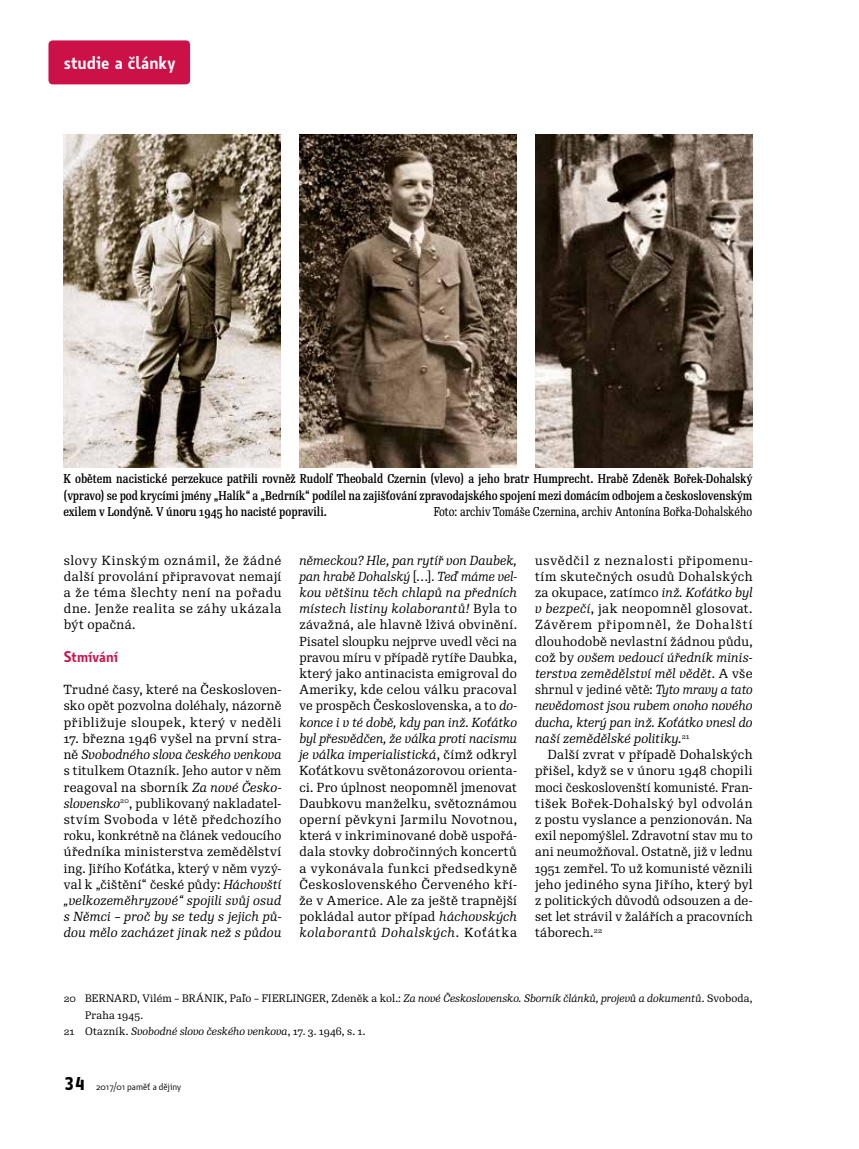
<style>
.page{position:relative;width:859px;height:1149px;background:#fff}
.page>*{position:absolute;margin:0;border:0;box-sizing:border-box;transform-origin:0 0}
.t1{font:600 18px "Botanika Std";letter-spacing:.005em;color:#fff}
.t2{font:600 15px "Botanika Std";color:#cb1148}
.t3{font:12.75px/16.2px "Re Public Std";letter-spacing:.025em;color:#000;text-align:justify}
.t4{font:12.75px/16.2px "Re Public Std";letter-spacing:.025em;color:#000;text-align:justify;scale:.96 1}
.t5{font:500 12.45px/16.2px "Re Public Std Cond";color:#000;text-align:justify}
.t6{font:12.45px "Re Public Std Cond";color:#000}
.t7{font:10.5px "Re Public Std";letter-spacing:.015em;color:#000}
.t8{font:italic 10.5px "Re Public Std";letter-spacing:.005em;color:#000}
.t9{font:9.75px "Botanika Std";color:#000}
.s1{font-style:italic}
.s2{font-style:normal}
.s3{font-family:"Botanika Mono";font-weight:700;font-size:18px}
</style>
<div class="page">
<div style="left:48px;top:40px;width:142px;height:44px;background:#cb1148;border-radius:4px"></div>
<img style="left:64px;top:135px;width:216px;height:332px">
<img style="left:299px;top:135px;width:217px;height:332px">
<img style="left:536px;top:135px;width:217px;height:332px">
<h1 class="t1" style="left:64px;top:50px;width:113px">studie a články</h1>
<p class="t5" style="left:64px;top:471px;width:690px">K obětem nacistické perzekuce patřili rovněž Rudolf Theobald Czernin (vlevo) a jeho bratr Humprecht. Hrabě Zdeněk Bořek-Dohalský (vpravo) se pod krycími jmény „Halík“ a „Bedrník“ podílel na zajišťování zpravodajského spojení mezi domácím odbojem a československým exilem v Londýně. V únoru 1945 ho nacisté popravili.</p>
<p class="t6" style="left:434px;top:503px;width:320px">Foto: archiv Tomáše Czernina, archiv Antonína Bořka-Dohalského</p>
<p class="t3" style="left:64px;top:552px;width:219px">slovy Kinským oznámil, že žádné další provolání připravovat nemají a že téma šlechty není na pořadu dne. Jenže realita se záhy ukázala být opačná.</p>
<p class="t2" style="left:64px;top:646px;width:56px">Stmívání</p>
<p class="t3" style="left:64px;top:681px;width:219px">Trudné časy, které na Českosloven&shy;sko opět pozvolna doléhaly, názorně přibližuje sloupek, který v neděli</p>
<p class="t3" style="left:64px;top:730px;width:219px">17. března 1946 vyšel na první stra&shy;ně <span class="s1">Svobodného slova českého venkova </span>s titulkem Otazník. Jeho autor v něm reagoval na sborník <span class="s1">Za nové Česko&shy;slovensko</span><sup>20</sup>, publikovaný nakladatel&shy;stvím Svoboda v létě předchozího roku, konkrétně na článek vedoucího úředníka ministerstva zemědělství ing. Jiřího Koťátka, který v něm vyzý&shy;val k „čištění“ české půdy: <span class="s1">Háchovští „velkozeměhryzové“ spojili svůj osud s Němci – proč by se tedy s jejich pů&shy;dou mělo zacházet jinak než s půdou</span></p>
<p class="t4" style="left:299px;top:552px;width:228px"><span class="s1">německou? Hle, pan rytíř von Daubek, pan hrabě Dohalský</span> […]<span class="s1">. Teď máme vel&shy;kou většinu těch chlapů na předních místech listiny kolaborantů!</span> Byla to závažná, ale hlavně lživá obvinění.<br>Pisatel sloupku nejprve uvedl věci na pravou míru v případě rytíře Daubka, který jako antinacista emigroval do Ameriky, kde celou válku pracoval ve prospěch Československa, a to <span class="s1">do&shy;konce i v té době, kdy pan inž. Koťátko byl přesvědčen, že válka proti nacismu je válka imperialistická</span>, čímž odkryl Koťátkovu světonázorovou orienta&shy;ci. Pro úplnost neopomněl jmenovat Daubkovu manželku, světoznámou operní pěvkyni Jarmilu Novotnou, která v inkriminované době uspořá&shy;dala stovky dobročinných koncertů a vykonávala funkci předsedkyně Československého Červeného kří&shy;že v Americe. Ale za ještě trapnější pokládal autor případ <span class="s1">háchovských kolaborantů Dohalských</span>. Koťátka</p>
<p class="t3" style="left:535px;top:552px;width:219px">usvědčil z neznalosti připomenu&shy;tím skutečných osudů Dohalských za okupace, zatímco <span class="s1">inž. Koťátko byl v bezpečí</span>, jak neopomněl glosovat.<br>Závěrem připomněl, že Dohalští dlouhodobě nevlastní žádnou půdu, což by <span class="s1">ovšem vedoucí úředník minis&shy;terstva zemědělství měl vědět</span>. A vše shrnul v jediné větě: <span class="s1">Tyto mravy a tato nevědomost jsou rubem onoho nového ducha, který pan inž. Koťátko vnesl do naší zemědělské politiky.</span><sup>21</sup></p>
<p class="t3" style="left:535px;top:746px;width:219px;text-indent:13px">Další zvrat v případě Dohalských přišel, když se v únoru 1948 chopili moci českoslovenští komunisté. Fran&shy;tišek Bořek-Dohalský byl odvolán z postu vyslance a penzionován. Na exil nepomýšlel. Zdravotní stav mu to ani neumožňoval. Ostatně, již v lednu 1951 zemřel. To už komunisté věznili jeho jediného syna Jiřího, který byl z politických důvodů odsouzen a de&shy;set let strávil v žalářích a pracovních táborech.<sup>22</sup></p>
<p class="t7" style="left:64px;top:991px;width:690px">20 BERNARD, Vilém – BRÁNIK, Paľo – FIERLINGER, Zdeněk a kol.: <span class="s1">Za nové Československo. Sborník článků, projevů a dokumentů</span>. Svoboda,</p>
<p class="t7" style="left:85px;top:1007px;width:60px">Praha 1945.</p>
<p class="t8" style="left:64px;top:1023px;width:303px"><span class="s2">21 Otazník.</span> Svobodné slovo českého venkova<span class="s2">, 17. 3. 1946, s. 1.</span></p>
<p class="t9" style="left:64px;top:1079px;width:119px"><span class="s3">34</span> 2017/01 paměť a dějiny</p>
</div>
